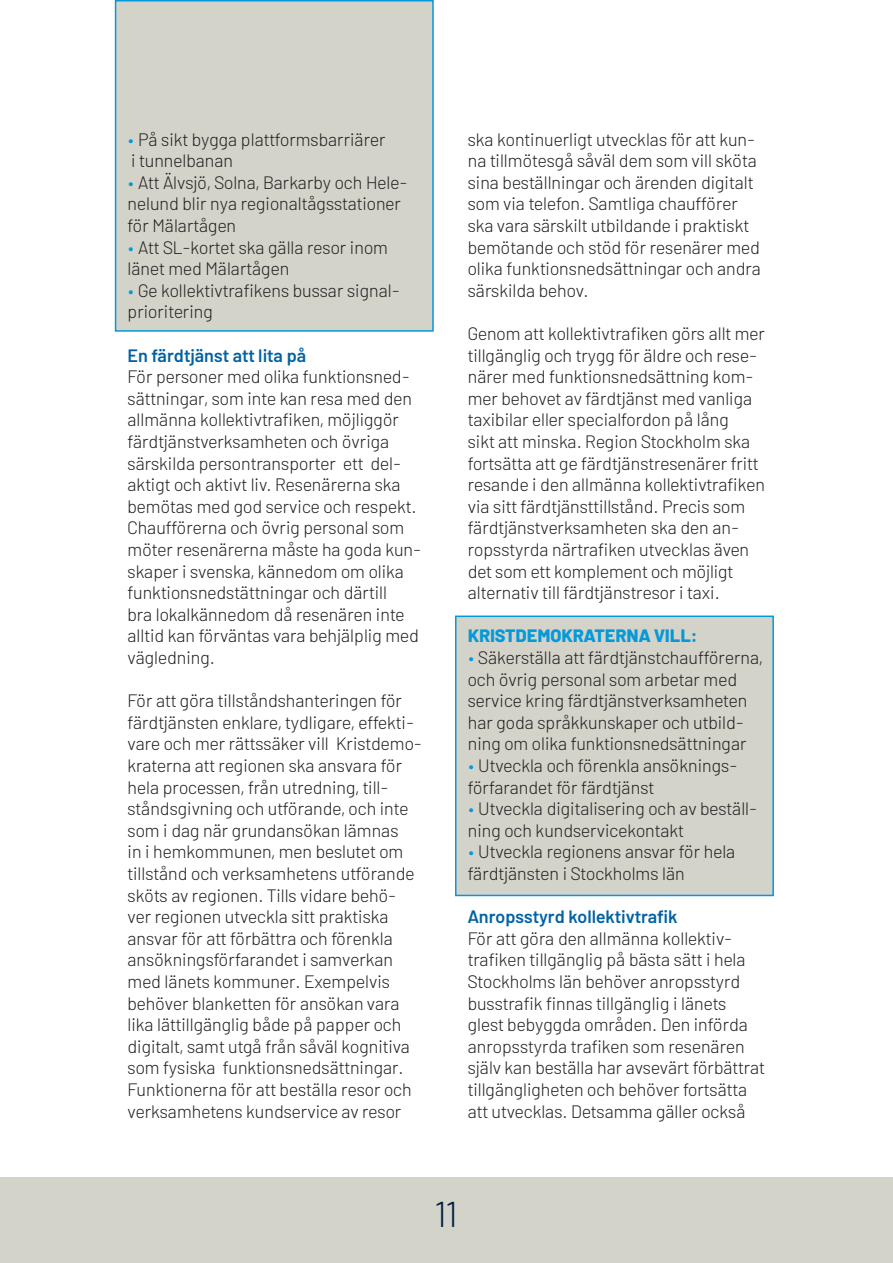
<style>
.page{position:relative;width:893px;height:1263px;background:#fff}
.page>*{position:absolute;margin:0;border:0;box-sizing:border-box;transform-origin:0 0}
.t1{font:300 36px "Barlow";color:#001e42}
.t2{font:300 18px/21.6px "Barlow";color:#231f20}
.t3{font:600 18px "Barlow";color:#0062a3}
.t4{font:800 18px "Barlow";color:#0499d9}
.s1{color:#0499d9}
</style>
<div class="page">
<div style="left:455px;top:615px;width:319px;height:281px;background:#d4d3ca;border:2px solid #0499d9"></div>
<div style="left:116px;top:1px;width:317px;height:330px;background:#d4d3ca"></div>
<div style="left:115px;top:0;width:319px;height:332px;border:2px solid #0499d9"></div>
<div style="left:0;top:1178px;width:893px;height:85px;background:#d4d3ca"></div>
<p class="t2" style="left:128px;top:127px;width:259px"><span class="s1">•</span> På sikt bygga plattformsbarriärer</p>
<p class="t2" style="left:131px;top:149px;width:103px">i tunnelbanan</p>
<p class="t2" style="left:128px;top:170px;width:281px"><span class="s1">•</span> Att Älvsjö, Solna, Barkarby och Hele&shy;nelund blir nya regionaltågsstationer för Mälartågen</p>
<p class="t2" style="left:128px;top:235px;width:262px"><span class="s1">•</span> Att SL-kortet ska gälla resor inom länet med Mälartågen</p>
<p class="t2" style="left:128px;top:278px;width:274px"><span class="s1">•</span> Ge kollektivtrafikens bussar signal&shy;prioritering</p>
<p class="t3" style="left:128px;top:342px;width:180px">En färdtjänst att lita på</p>
<p class="t2" style="left:128px;top:365px;width:295px">För personer med olika funktionsned&shy;sättningar, som inte kan resa med den allmänna kollektivtrafiken, möjliggör färdtjänstverksamheten och övriga särskilda persontransporter ett del&shy;aktigt och aktivt liv. Resenärerna ska bemötas med god service och respekt.<br>Chaufförerna och övrig personal som möter resenärerna måste ha goda kun&shy;skaper i svenska, kännedom om olika funktionsnedstättningar och därtill<br>bra lokalkännedom då resenären inte alltid kan förväntas vara behjälplig med vägledning.</p>
<p class="t2" style="left:128px;top:689px;width:296px">För att göra tillståndshanteringen för färdtjänsten enklare, tydligare, effekti&shy;vare och mer rättssäker vill Kristdemo&shy;kraterna att regionen ska ansvara för hela processen, från utredning, till&shy;ståndsgivning och utförande, och inte som i dag när grundansökan lämnas<br>in i hemkommunen, men beslutet om tillstånd och verksamhetens utförande sköts av regionen. Tills vidare behö&shy;ver regionen utveckla sitt praktiska ansvar för att förbättra och förenkla ansökningsförfarandet i samverkan med länets kommuner. Exempelvis behöver blanketten för ansökan vara lika lättillgänglig både på papper och digitalt, samt utgå från såväl kognitiva som fysiska funktionsnedsättningar.<br>Funktionerna för att beställa resor och verksamhetens kundservice av resor</p>
<p class="t2" style="left:468px;top:127px;width:295px">ska kontinuerligt utvecklas för att kun&shy;na tillmötesgå såväl dem som vill sköta sina beställningar och ärenden digitalt som via telefon. Samtliga chaufförer ska vara särskilt utbildande i praktiskt bemötande och stöd för resenärer med olika funktionsnedsättningar och andra särskilda behov.</p>
<p class="t2" style="left:468px;top:321px;width:299px">Genom att kollektivtrafiken görs allt mer tillgänglig och trygg för äldre och rese&shy;närer med funktionsnedsättning kom&shy;mer behovet av färdtjänst med vanliga taxibilar eller specialfordon på lång<br>sikt att minska. Region Stockholm ska fortsätta att ge färdtjänstresenärer fritt resande i den allmänna kollektivtrafiken via sitt färdtjänsttillstånd. Precis som färdtjänstverksamheten ska den an&shy;ropsstyrda närtrafiken utvecklas även det som ett komplement och möjligt alternativ till färdtjänstresor i taxi.</p>
<p class="t4" style="left:468px;top:622px;width:231px">KRISTDEMOKRATERNA VILL:</p>
<p class="t2" style="left:468px;top:645px;width:296px"><span class="s1">•</span> Säkerställa att färdtjänstchaufförerna, och övrig personal som arbetar med service kring färdtjänstverksamheten har goda språkkunskaper och utbild&shy;ning om olika funktionsnedsättningar</p>
<p class="t2" style="left:468px;top:753px;width:271px"><span class="s1">•</span> Utveckla och förenkla ansöknings&shy;förfarandet för färdtjänst</p>
<p class="t2" style="left:468px;top:797px;width:291px"><span class="s1">•</span> Utveckla digitalisering och av beställ&shy;ning och kundservicekontakt</p>
<p class="t2" style="left:468px;top:840px;width:269px"><span class="s1">•</span> Utveckla regionens ansvar för hela färdtjänsten i Stockholms län</p>
<p class="t3" style="left:468px;top:903px;width:211px">Anropsstyrd kollektivtrafik</p>
<p class="t2" style="left:468px;top:926px;width:298px">För att göra den allmänna kollektiv&shy;trafiken tillgänglig på bästa sätt i hela Stockholms län behöver anropsstyrd busstrafik finnas tillgänglig i länets glest bebyggda områden. Den införda anropsstyrda trafiken som resenären själv kan beställa har avsevärt förbättrat tillgängligheten och behöver fortsätta att utvecklas. Detsamma gäller också</p>
<p class="t1" style="left:435px;top:1188px;width:24px">11</p>
</div>
